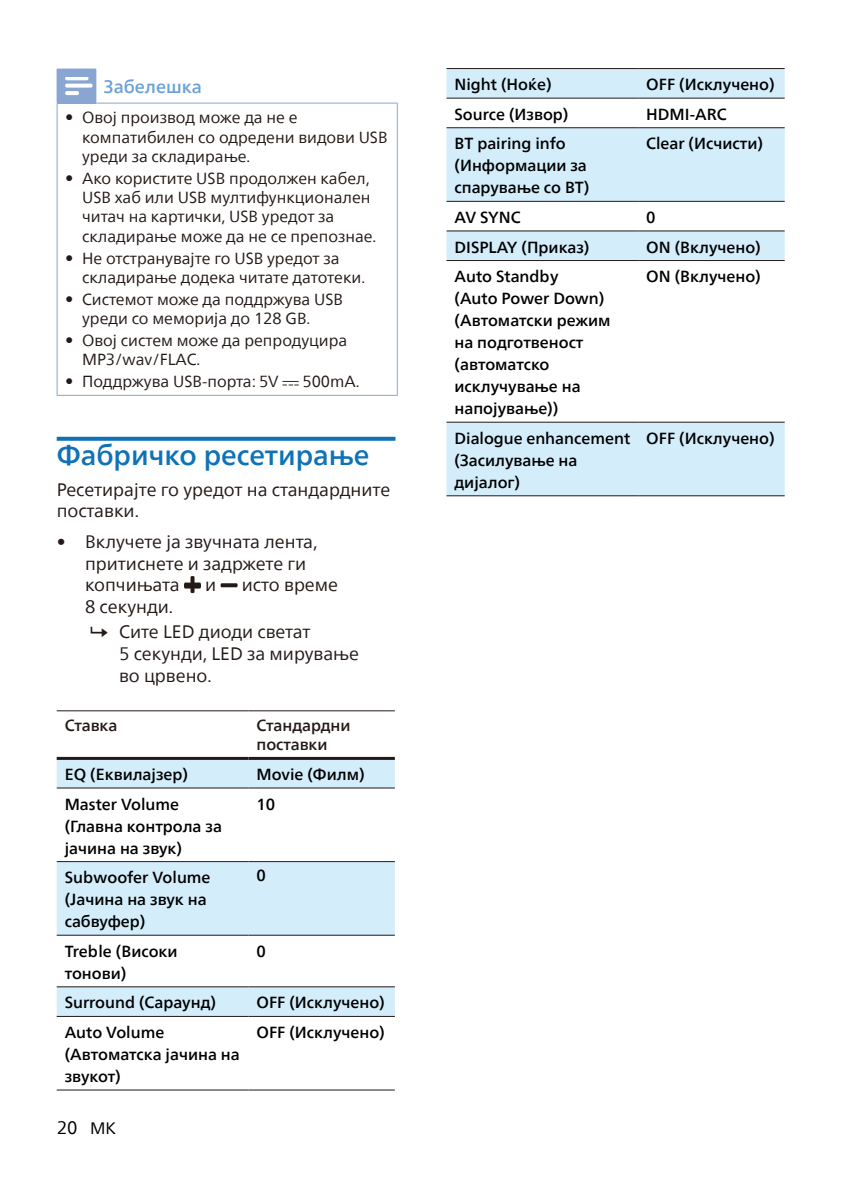
<style>
.page{position:relative;width:842px;height:1191px;background:#fff}
.page>*{position:absolute;margin:0;border:0;box-sizing:border-box;transform-origin:0 0}
.heading2{font:500 28px "Neue Frutiger World";color:#0e72b5}
.Body_Text_9{font:18px/21.6px "Neue Frutiger World";color:#231916}
.notes-caption-paragr{font:500 18px "Neue Frutiger World";color:#6aa1d7}
.t1{font:18px "Neue Frutiger World";color:#000}
.faq-answer-paragraph{font:500 16px/22px "Neue Frutiger World";color:#000}
.t2{font:16px/19.2px "Neue Frutiger World";color:#231916}
.Table_text-_Medium_8{font:500 16px/19.2px "Neue Frutiger World";color:#231916}
.s1{font-size:17px}
.s2{font-weight:500}
.s3{font-size:16.4px}
</style>
<div class="page">
<svg style="left:57px;top:437px;width:338px;height:4px"></svg>
<div style="left:57px;top:69px;width:39px;height:34px;background:#89a5d2"></div>
<hr style="left:397px;top:103px;width:1px;height:292px;background:#89a5d2">
<hr style="left:96px;top:69px;width:1px;height:34px;background:#89a5d2">
<hr style="left:57px;top:103px;width:1px;height:292px;background:#89a5d2">
<hr style="left:57px;top:395px;width:39px;height:1px;background:#89a5d2">
<hr style="left:96px;top:395px;width:302px;height:1px;background:#89a5d2">
<hr style="left:96px;top:103px;width:302px;height:1px;background:#89a5d2">
<svg style="left:65px;top:77px;width:28px;height:18px"></svg>
<svg style="left:282px;top:380px;width:17px;height:6px"></svg>
<svg style="left:184px;top:576px;width:17px;height:17px"></svg>
<svg style="left:221px;top:583px;width:17px;height:4px"></svg>
<svg style="left:57px;top:760px;width:338px;height:256px;fill:#d3edfb"></svg>
<hr style="left:57px;top:787px;width:191px;height:1px;background:#231916">
<hr style="left:248px;top:787px;width:147px;height:1px;background:#231916">
<hr style="left:57px;top:861px;width:191px;height:1px;background:#231916">
<hr style="left:248px;top:861px;width:147px;height:1px;background:#231916">
<hr style="left:57px;top:934px;width:191px;height:1px;background:#231916">
<hr style="left:248px;top:934px;width:147px;height:1px;background:#231916">
<hr style="left:57px;top:986px;width:191px;height:1px;background:#231916">
<hr style="left:248px;top:986px;width:147px;height:1px;background:#231916">
<hr style="left:57px;top:1016px;width:191px;height:1px;background:#231916">
<hr style="left:248px;top:1016px;width:147px;height:1px;background:#231916">
<hr style="left:57px;top:1089px;width:191px;height:1px;background:#231916">
<hr style="left:248px;top:1089px;width:147px;height:1px;background:#231916">
<hr style="left:57px;top:710px;width:191px;height:1px;background:#231916">
<hr style="left:248px;top:710px;width:147px;height:1px;background:#231916">
<hr style="left:57px;top:757px;width:191px;height:3px;background:#231916">
<hr style="left:248px;top:757px;width:147px;height:3px;background:#231916">
<svg style="left:446px;top:69px;width:339px;height:426px"></svg>
<hr style="left:446px;top:68px;width:192px;height:1px;background:#231916">
<hr style="left:638px;top:68px;width:147px;height:1px;background:#231916">
<hr style="left:446px;top:98px;width:192px;height:1px;background:#231916">
<hr style="left:638px;top:98px;width:147px;height:1px;background:#231916">
<hr style="left:446px;top:127px;width:192px;height:1px;background:#231916">
<hr style="left:638px;top:127px;width:147px;height:1px;background:#231916">
<hr style="left:446px;top:201px;width:192px;height:1px;background:#231916">
<hr style="left:638px;top:201px;width:147px;height:1px;background:#231916">
<hr style="left:446px;top:230px;width:192px;height:1px;background:#231916">
<hr style="left:638px;top:230px;width:147px;height:1px;background:#231916">
<hr style="left:446px;top:260px;width:192px;height:1px;background:#231916">
<hr style="left:638px;top:260px;width:147px;height:1px;background:#231916">
<hr style="left:446px;top:422px;width:192px;height:1px;background:#231916">
<hr style="left:638px;top:422px;width:147px;height:1px;background:#231916">
<hr style="left:446px;top:495px;width:192px;height:1px;background:#231916">
<hr style="left:638px;top:495px;width:147px;height:1px;background:#231916">
<p class="notes-caption-paragr" style="left:104px;top:72px;width:99px">Забелешка</p>
<p class="t2" style="left:82px;top:108px;width:307px;text-indent:-17px"><span class="s1">•</span> Овој производ може да не е компатибилен со одредени видови USB уреди за складирање.</p>
<p class="t2" style="left:82px;top:169px;width:296px;text-indent:-17px"><span class="s1">•</span> Ако користите USB продолжен кабел, USB хаб или USB мултифункционален читач на картички, USB уредот за складирање може да не се препознае.</p>
<p class="t2" style="left:82px;top:249px;width:285px;text-indent:-17px"><span class="s1">•</span> Не отстранувајте го USB уредот за складирање додека читате датотеки.</p>
<p class="t2" style="left:82px;top:290px;width:262px;text-indent:-17px"><span class="s1">•</span> Системот може да поддржува USB уреди со меморија до 128 GB.</p>
<p class="t2" style="left:82px;top:331px;width:267px;text-indent:-17px"><span class="s1">•</span> Овој систем може да репродуцира<br>MP3/wav/FLAC.</p>
<p class="t2" style="left:65px;top:372px;width:215px"><span class="s1">•</span> Поддржува USB-порта: 5V</p>
<p class="t2" style="left:302px;top:372px;width:59px">500mA.</p>
<p class="heading2" style="left:57px;top:432px;width:314px">Фабричко ресетирање</p>
<p class="Body_Text_9" style="left:57px;top:479px;width:335px">Ресетирајте го уредот на стандардните поставки.</p>
<p class="Body_Text_9" style="left:85px;top:531px;width:234px;text-indent:-28px"><span class="s2">•</span> Вклучете ја звучната лента, притиснете и задржете ги копчињата</p>
<p class="Body_Text_9" style="left:205px;top:574px;width:13px">и</p>
<p class="Body_Text_9" style="left:242px;top:574px;width:98px">исто време</p>
<p class="Body_Text_9" style="left:85px;top:596px;width:90px">8 секунди.</p>
<p class="Body_Text_9" style="left:119px;top:620px;width:241px">Сите LED диоди светат<br>5 секунди, LED за мирување во црвено.</p>
<p class="Table_text-_Medium_8" style="left:65px;top:716px;width:54px">Ставка</p>
<p class="Table_text-_Medium_8" style="left:256px;top:716px;width:96px">Стандардни поставки</p>
<p class="faq-answer-paragraph" style="left:65px;top:763px;width:125px">EQ (Еквилајзер)</p>
<p class="faq-answer-paragraph" style="left:256px;top:763px;width:110px">Movie (Филм)</p>
<p class="faq-answer-paragraph" style="left:65px;top:793px;width:159px">Master Volume (Главна контрола за јачина на звук)</p>
<p class="faq-answer-paragraph" style="left:256px;top:793px;width:20px">10</p>
<p class="faq-answer-paragraph" style="left:65px;top:866px;width:147px">Subwoofer Volume (Јачина на звук на сабвуфер)</p>
<p class="faq-answer-paragraph" style="left:256px;top:864px;width:11px">0</p>
<p class="faq-answer-paragraph" style="left:65px;top:940px;width:114px">Treble (Високи тонови)</p>
<p class="faq-answer-paragraph" style="left:256px;top:940px;width:11px">0</p>
<p class="faq-answer-paragraph" style="left:65px;top:991px;width:153px">Surround (Сараунд)</p>
<p class="faq-answer-paragraph" style="left:256px;top:991px;width:130px">OFF (Исклучено)</p>
<p class="faq-answer-paragraph" style="left:65px;top:1021px;width:177px">Auto Volume (Автоматска јачина на звукот)</p>
<p class="faq-answer-paragraph" style="left:256px;top:1021px;width:130px">OFF (Исклучено)</p>
<p class="t1" style="left:57px;top:1114px;width:61px">20 <span class="s3">МК</span></p>
<p class="faq-answer-paragraph" style="left:454px;top:74px;width:99px">Night (Ноќе)</p>
<p class="faq-answer-paragraph" style="left:646px;top:74px;width:130px">OFF (Исклучено)</p>
<p class="faq-answer-paragraph" style="left:454px;top:103px;width:115px">Source (Извор)</p>
<p class="faq-answer-paragraph" style="left:646px;top:103px;width:82px">HDMI-ARC</p>
<p class="faq-answer-paragraph" style="left:454px;top:133px;width:136px">BT pairing info (Информации за спарување со BT)</p>
<p class="faq-answer-paragraph" style="left:646px;top:133px;width:118px">Clear (Исчисти)</p>
<p class="faq-answer-paragraph" style="left:454px;top:206px;width:68px">AV SYNC</p>
<p class="faq-answer-paragraph" style="left:646px;top:206px;width:11px">0</p>
<p class="faq-answer-paragraph" style="left:454px;top:236px;width:136px">DISPLAY (Приказ)</p>
<p class="faq-answer-paragraph" style="left:646px;top:236px;width:116px">ON (Вклучено)</p>
<p class="faq-answer-paragraph" style="left:454px;top:265px;width:158px">Auto Standby<br>(Auto Power Down) (Автоматски режим на подготвеност (автоматско исклучување на напојување))</p>
<p class="faq-answer-paragraph" style="left:646px;top:265px;width:116px">ON (Вклучено)</p>
<p class="faq-answer-paragraph" style="left:454px;top:427px;width:177px">Dialogue enhancement (Засилување на дијалог)</p>
<p class="faq-answer-paragraph" style="left:646px;top:427px;width:130px">OFF (Исклучено)</p>
</div>
